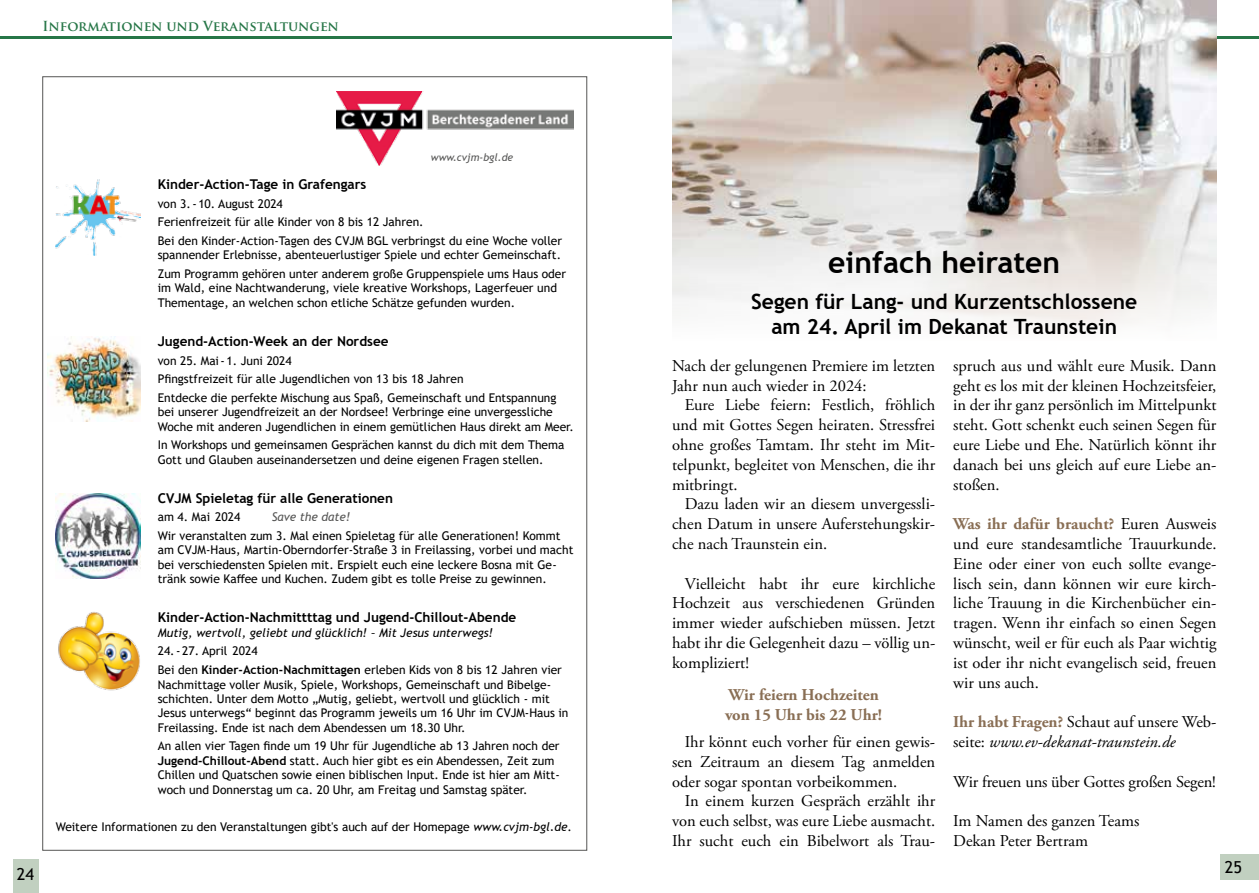
<style>
.page{position:relative;width:1259px;height:893px;background:#fff}
.page>*{position:absolute;margin:0;border:0;box-sizing:border-box;transform-origin:0 0}
.t1{font:700 30px "Trebuchet MS";color:#000}
.t2{font:700 21px/25.2px "Trebuchet MS";color:#000;text-align:center}
.t3{font:16.5px/19.8px "Adobe Garamond Pro";color:#000;text-align:justify}
.t4{font:italic 16.5px/19.8px "Adobe Garamond Pro";color:#000}
.t5{font:700 16.5px/19.8px "Adobe Garamond Pro";color:#896e54}
.t6{font:16.5px "Trebuchet MS";color:#000}
.t7{font:700 13.5px "Trebuchet MS";color:#000}
.t8{font:700 13.5px "Trajan Pro";letter-spacing:-.005em;color:#267647}
.t9{font:12px/14.4px "Trebuchet MS";color:#000}
.t10{font:italic 12px "Trebuchet MS";color:#000}
.t11{font:italic 12px "Trebuchet MS";color:#565655}
.t12{font:italic 10.5px "Trebuchet MS";color:#565655}
.s1{font-weight:700}
.s2{font-style:italic}
.s3{font-weight:700;color:#896e54}
.s4{font-weight:700;font-style:normal;color:#896e54}
.s5{font-style:normal}
</style>
<div class="page">
<div style="left:1220px;top:855px;width:39px;height:25px;background:#c1d0c0"></div>
<div style="left:13px;top:859px;width:25px;height:34px;background:#c1d0c0"></div>
<hr style="left:630px;top:36px;width:629px;height:2px;background:#267647">
<hr style="left:0;top:36px;width:629px;height:2px;background:#267647">
<img style="left:672px;top:0;width:544px;height:325px">
<img style="left:336px;top:91px;width:238px;height:75px">
<img style="left:47px;top:337px;width:94px;height:85px">
<img style="left:56px;top:494px;width:85px;height:85px">
<img style="left:56px;top:179px;width:85px;height:76px">
<img style="left:58px;top:612px;width:82px;height:79px">
<p class="t8" style="left:43px;top:18px;width:298px">Informationen und Veranstaltungen</p>
<h3 class="t6" style="left:17px;top:864px;width:19px">24</h3>
<p class="t12" style="left:431px;top:151px;width:84px">www.cvjm-bgl.de</p>
<p class="t7" style="left:158px;top:176px;width:210px">Kinder-Action-Tage in Grafengars</p>
<p class="t9" style="left:158px;top:194px;width:406px;line-height:18.6px">von 3.-10. August 2024<br>Ferienfreizeit für alle Kinder von 8 bis 12 Jahren.<br>Bei den Kinder-Action-Tagen des CVJM BGL verbringst du eine Woche voller</p>
<p class="t9" style="left:158px;top:246px;width:410px;line-height:18.6px">spannender Erlebnisse, abenteuerlustiger Spiele und echter Gemeinschaft.<br>Zum Programm gehören unter anderem große Gruppenspiele ums Haus oder</p>
<p class="t9" style="left:158px;top:281px;width:401px">im Wald, eine Nachtwanderung, viele kreative Workshops, Lagerfeuer und<br>Thementage, an welchen schon etliche Schätze gefunden wurden.</p>
<p class="t7" style="left:158px;top:333px;width:232px">Jugend-Action-Week an der Nordsee</p>
<p class="t9" style="left:158px;top:351px;width:400px;line-height:18.6px">von 25. Mai-1. Juni 2024<br>Pfingstfreizeit für alle Jugendlichen von 13 bis 18 Jahren<br>Entdecke die perfekte Mischung aus Spaß, Gemeinschaft und Entspannung</p>
<p class="t9" style="left:158px;top:405px;width:417px">bei unserer Jugendfreizeit an der Nordsee! Verbringe eine unvergessliche<br>Woche mit anderen Jugendlichen in einem gemütlichen Haus direkt am Meer.</p>
<p class="t9" style="left:158px;top:438px;width:408px">In Workshops und gemeinsamen Gesprächen kannst du dich mit dem Thema<br>Gott und Glauben auseinandersetzen und deine eigenen Fragen stellen.</p>
<p class="t7" style="left:158px;top:490px;width:237px">CVJM Spieletag für alle Generationen</p>
<p class="t9" style="left:158px;top:510px;width:84px">am 4. Mai 2024</p>
<p class="t11" style="left:272px;top:510px;width:80px">Save the date!</p>
<p class="t9" style="left:158px;top:528px;width:417px">Wir veranstalten zum 3. Mal einen Spieletag für alle Generationen! Kommt am CVJM-Haus, Martin-Oberndorfer-Straße 3 in Freilassing, vorbei und macht bei verschiedensten Spielen mit. Erspielt euch eine leckere Bosna mit Ge&shy;tränk sowie Kaffee und Kuchen. Zudem gibt es tolle Preise zu gewinnen.</p>
<p class="t7" style="left:158px;top:609px;width:360px">Kinder-Action-Nachmittttag und Jugend-Chillout-Abende</p>
<p class="t10" style="left:158px;top:625px;width:337px">Mutig, wertvoll, geliebt und glücklich! – Mit Jesus unterwegs!</p>
<p class="t9" style="left:158px;top:642px;width:406px;line-height:18.6px">24.-27. April 2024<br>Bei den <span class="s1">Kinder-Action-Nachmittagen</span> erleben Kids von 8 bis 12 Jahren vier</p>
<p class="t9" style="left:158px;top:677px;width:412px">Nachmittage voller Musik, Spiele, Workshops, Gemeinschaft und Bibelge&shy;schichten. Unter dem Motto „Mutig, geliebt, wertvoll und glücklich - mit Jesus unterwegs“ beginnt das Programm jeweils um 16 Uhr im CVJM-Haus in Freilassing. Ende ist nach dem Abendessen um 18.30 Uhr.</p>
<p class="t9" style="left:158px;top:739px;width:403px">An allen vier Tagen finde um 19 Uhr für Jugendliche ab 13 Jahren noch der <span class="s1">Jugend-Chillout-Abend</span> statt. Auch hier gibt es ein Abendessen, Zeit zum Chillen und Quatschen sowie einen biblischen Input. Ende ist hier am Mitt&shy;woch und Donnerstag um ca. 20 Uhr, am Freitag und Samstag später.</p>
<p class="t9" style="left:56px;top:819px;width:518px">Weitere Informationen zu den Veranstaltungen gibt's auch auf der Homepage <span class="s2">www.cvjm-bgl.de</span>.</p>
<h1 class="t1" style="left:828px;top:244px;width:233px">einfach heiraten</h1>
<h2 class="t2" style="left:751px;top:289px;width:387px">Segen für Lang- und Kurzentschlossene am 24. April im Dekanat Traunstein</h2>
<h3 class="t3" style="left:672px;top:356px;width:265px">Nach der gelungenen Premiere im letzten<br>Jahr nun auch wieder in 2024:</h3>
<h3 class="t3" style="left:672px;top:396px;width:265px;text-indent:13px">Eure Liebe feiern: Festlich, fröhlich und mit Gottes Segen heiraten. Stressfrei ohne großes Tamtam. Ihr steht im Mit&shy;telpunkt, begleitet von Menschen, die ihr mitbringt.</h3>
<h3 class="t3" style="left:672px;top:495px;width:265px;text-indent:13px">Dazu laden wir an diesem unvergessli&shy;chen Datum in unsere Auferstehungskir&shy;che nach Traunstein ein.</h3>
<h3 class="t3" style="left:672px;top:574px;width:265px;text-indent:13px">Vielleicht habt ihr eure kirchliche Hochzeit aus verschiedenen Gründen immer wieder aufschieben müssen. Jetzt habt ihr die Gelegenheit dazu – völlig un&shy;kompliziert!</h3>
<h3 class="t5" style="left:725px;top:686px;width:158px">Wir feiern Hochzeiten von 15 Uhr bis 22 Uhr!</h3>
<h3 class="t3" style="left:672px;top:732px;width:265px;text-indent:13px">Ihr könnt euch vorher für einen gewis&shy;sen Zeitraum an diesem Tag anmelden oder sogar spontan vorbeikommen.</h3>
<h3 class="t3" style="left:672px;top:792px;width:265px;text-indent:13px">In einem kurzen Gespräch erzählt ihr von euch selbst, was eure Liebe ausmacht.<br>Ihr sucht euch ein Bibelwort als Trau-</h3>
<p class="t3" style="left:953px;top:356px;width:265px">spruch aus und wählt eure Musik. Dann geht es los mit der kleinen Hochzeitsfeier, in der ihr ganz persönlich im Mittelpunkt steht. Gott schenkt euch seinen Segen für eure Liebe und Ehe. Natürlich könnt ihr danach bei uns gleich auf eure Liebe an&shy;stoßen.</p>
<p class="t3" style="left:953px;top:515px;width:265px"><span class="s3">Was ihr dafür braucht?</span> Euren Ausweis und eure standesamtliche Trauurkunde.<br>Eine oder einer von euch sollte evange&shy;lisch sein, dann können wir eure kirch&shy;liche Trauung in die Kirchenbücher ein&shy;tragen. Wenn ihr einfach so einen Segen wünscht, weil er für euch als Paar wichtig ist oder ihr nicht evangelisch seid, freuen wir uns auch.</p>
<h3 class="t4" style="left:953px;top:713px;width:265px"><span class="s4">Ihr habt Fragen?</span> <span class="s5">Schaut auf unsere Web&shy;seite:</span> www.ev-dekanat-traunstein.de</h3>
<h3 class="t3" style="left:953px;top:772px;width:264px">Wir freuen uns über Gottes großen Segen!</h3>
<h3 class="t3" style="left:953px;top:812px;width:188px">Im Namen des ganzen Teams<br>Dekan Peter Bertram</h3>
<h3 class="t6" style="left:1224px;top:857px;width:19px">25</h3>
</div>
